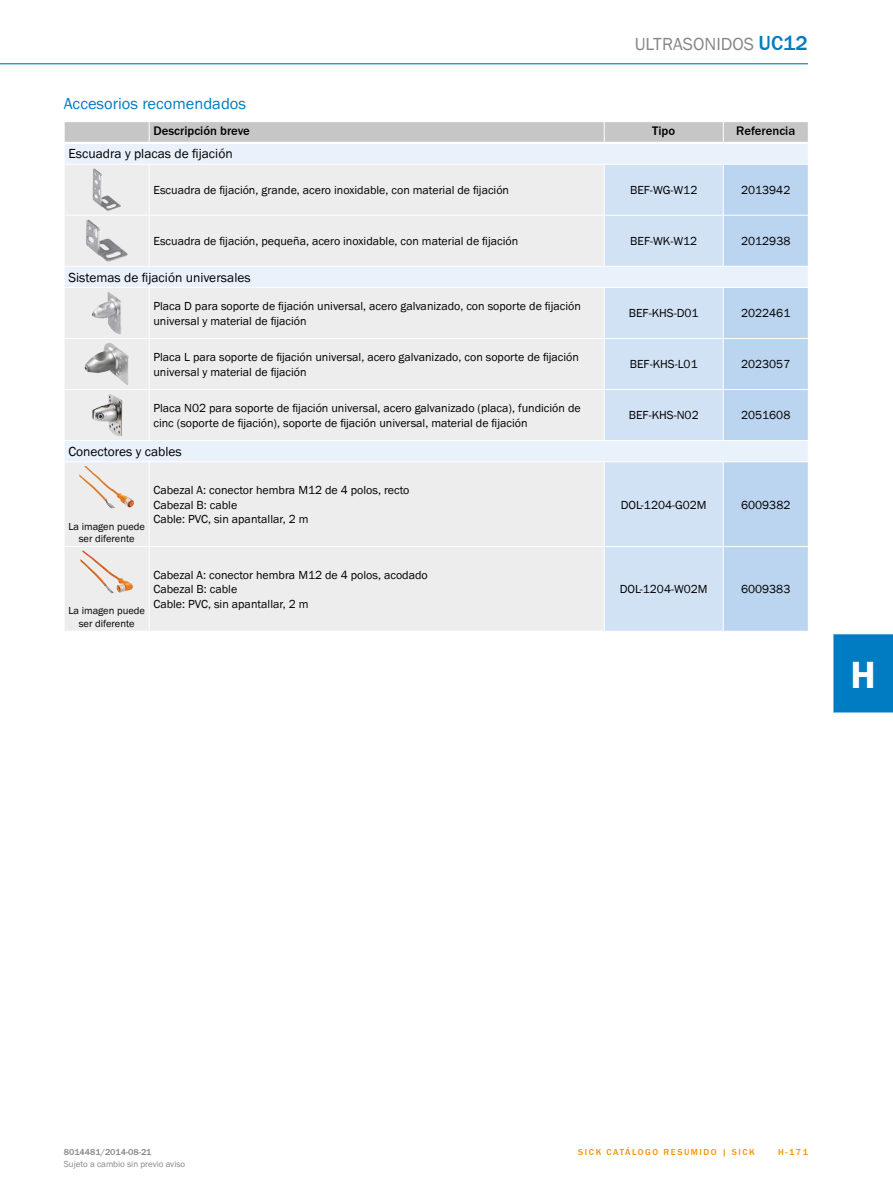
<style>
.page{position:relative;width:893px;height:1188px;background:#fff}
.page>*{position:absolute;margin:0;border:0;box-sizing:border-box;transform-origin:0 0}
.t1{font:700 39px "SICK Franklin";color:#fff}
.t2{font:500 21px "SICK Franklin";color:#007cc2}
.t3{font:18px "SICK Franklin";color:#878787}
.t4{font:16.5px "SICK Franklin";color:#007cc2}
.t5{font:13.5px "SICK Franklin";color:#000}
.t6{font:500 12.75px "SICK Franklin";color:#000}
.t7{font:12px/14.4px "SICK Franklin";color:#000}
.t8{font:10.5px/12.6px "SICK Franklin";color:#000;text-align:center}
.t9{font:500 9px "SICK Franklin";letter-spacing:.17em;color:#f39200}
.t10{font:9px "SICK Franklin";color:#878787}
.t11{font:500 9px "SICK Franklin";color:#878787}
</style>
<div class="page">
<hr style="left:0;top:63px;width:808px;height:1px;background:#007cc2">
<svg style="left:64px;top:122px;width:744px;height:509px;background:#e3e8ee"></svg>
<hr style="left:149px;top:440px;width:455px;height:1px;background:#fff">
<hr style="left:604px;top:440px;width:119px;height:1px;background:#fff">
<hr style="left:723px;top:440px;width:86px;height:1px;background:#fff">
<hr style="left:64px;top:461px;width:85px;height:1px;background:#fff">
<hr style="left:149px;top:461px;width:455px;height:1px;background:#fff">
<hr style="left:604px;top:461px;width:119px;height:1px;background:#fff">
<hr style="left:723px;top:461px;width:86px;height:1px;background:#fff">
<img style="left:93px;top:168px;width:28px;height:43px">
<img style="left:86px;top:219px;width:41px;height:43px">
<img style="left:92px;top:292px;width:29px;height:42px">
<img style="left:84px;top:343px;width:45px;height:42px">
<img style="left:91px;top:394px;width:31px;height:42px">
<img style="left:84px;top:466px;width:50px;height:42px">
<img style="left:80px;top:551px;width:53px;height:42px">
<div style="left:833px;top:633px;width:60px;height:80px;background:#007cc2"></div>
<h3 class="t3" style="left:635px;top:32px;width:22px">Ultrasonidos</h3>
<h2 class="t2" style="left:759px;top:30px;width:51px">UC12</h2>
<h3 class="t4" style="left:64px;top:93px;width:184px">Accesorios recomendados</h3>
<p class="t6" style="left:153px;top:123px;width:98px">Descripción breve</p>
<p class="t6" style="left:652px;top:123px;width:24px">Tipo</p>
<p class="t6" style="left:736px;top:123px;width:61px">Referencia</p>
<p class="t5" style="left:68px;top:146px;width:166px">Escuadra y placas de fijación</p>
<p class="t7" style="left:153px;top:183px;width:357px">Escuadra de fijación, grande, acero inoxidable, con material de fijación</p>
<p class="t7" style="left:630px;top:183px;width:69px">BEF-WG-W12</p>
<p class="t7" style="left:741px;top:183px;width:51px">2013942</p>
<p class="t7" style="left:153px;top:234px;width:366px">Escuadra de fijación, pequeña, acero inoxidable, con material de fijación</p>
<p class="t7" style="left:630px;top:234px;width:69px">BEF-WK-W12</p>
<p class="t7" style="left:741px;top:234px;width:51px">2012938</p>
<p class="t5" style="left:68px;top:269px;width:184px">Sistemas de fijación universales</p>
<p class="t7" style="left:153px;top:299px;width:429px">Placa D para soporte de fijación universal, acero galvanizado, con soporte de fijación universal y material de fijación</p>
<p class="t7" style="left:629px;top:306px;width:71px">BEF-KHS-D01</p>
<p class="t7" style="left:741px;top:306px;width:51px">2022461</p>
<p class="t7" style="left:153px;top:350px;width:427px">Placa L para soporte de fijación universal, acero galvanizado, con soporte de fijación universal y material de fijación</p>
<p class="t7" style="left:630px;top:357px;width:69px">BEF-KHS-L01</p>
<p class="t7" style="left:741px;top:357px;width:51px">2023057</p>
<p class="t7" style="left:153px;top:401px;width:429px">Placa N02 para soporte de fijación universal, acero galvanizado (placa), fundición de cinc (soporte de fijación), soporte de fijación universal, material de fijación</p>
<p class="t7" style="left:629px;top:408px;width:71px">BEF-KHS-N02</p>
<p class="t7" style="left:741px;top:408px;width:51px">2051608</p>
<p class="t5" style="left:68px;top:443px;width:115px">Conectores y cables</p>
<p class="t8" style="left:68px;top:520px;width:78px">La imagen puede ser diferente</p>
<p class="t7" style="left:153px;top:483px;width:257px">Cabezal A: conector hembra M12 de 4 polos, recto<br>Cabezal B: cable<br>Cable: PVC, sin apantallar, 2 m</p>
<p class="t8" style="left:68px;top:605px;width:78px">La imagen puede ser diferente</p>
<p class="t7" style="left:153px;top:568px;width:276px">Cabezal A: conector hembra M12 de 4 polos, acodado<br>Cabezal B: cable<br>Cable: PVC, sin apantallar, 2 m</p>
<p class="t7" style="left:621px;top:498px;width:87px">DOL-1204-G02M</p>
<p class="t7" style="left:741px;top:498px;width:51px">6009382</p>
<p class="t7" style="left:620px;top:582px;width:89px">DOL-1204-W02M</p>
<p class="t7" style="left:741px;top:582px;width:51px">6009383</p>
<h1 class="t1" style="left:851px;top:650px;width:27px">H</h1>
<p class="t11" style="left:64px;top:1146px;width:89px">8014481/2014-08-21</p>
<p class="t9" style="left:578px;top:1146px;width:43px">SICK Catálogo</p>
<p class="t9" style="left:664px;top:1146px;width:8px">resumido</p>
<p class="t9" style="left:722px;top:1146px;width:34px">| SICK</p>
<p class="t10" style="left:64px;top:1159px;width:123px">Sujeto a cambio sin previo aviso</p>
<p class="t9" style="left:778px;top:1146px;width:31px">H-171</p>
</div>
